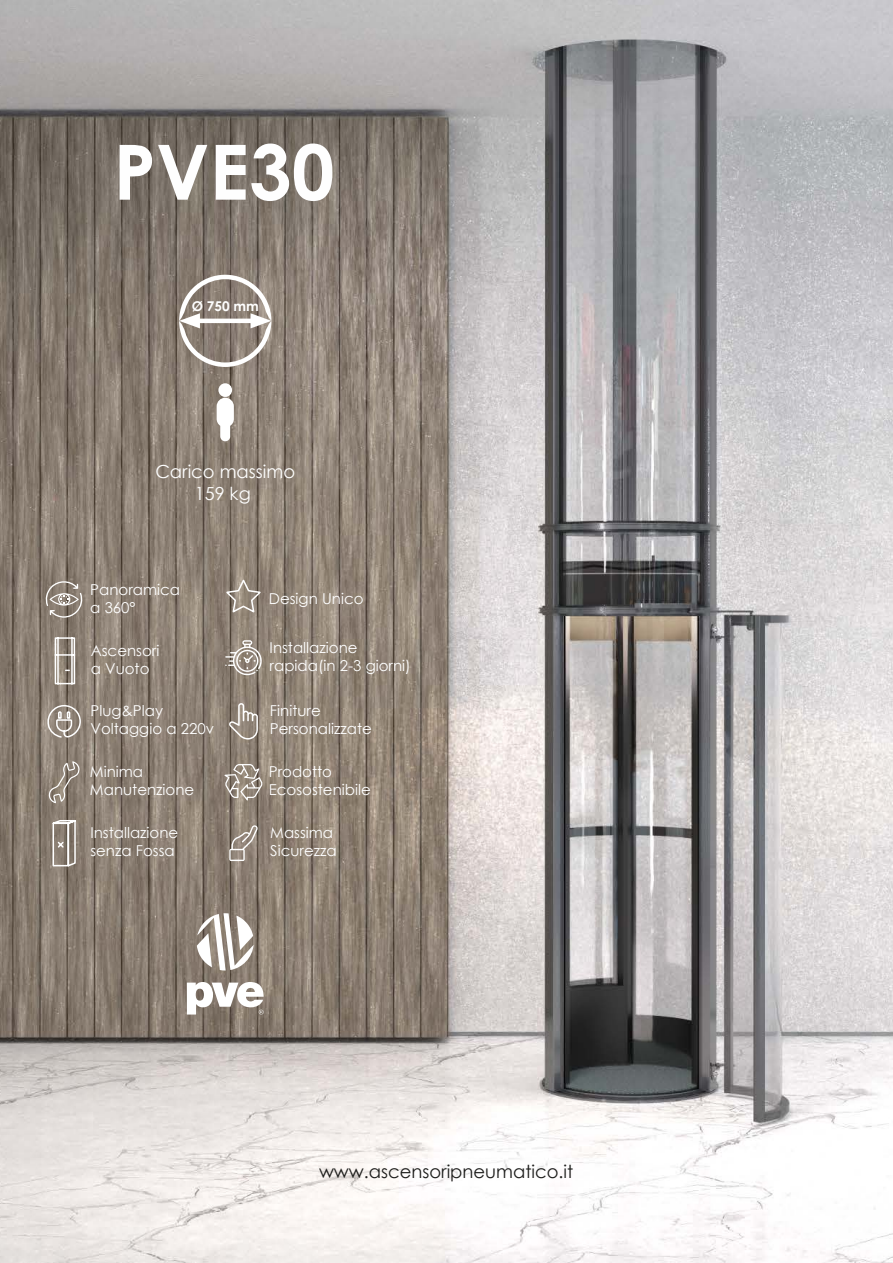
<style>
.page{position:relative;width:893px;height:1263px;background:#fff}
.page>*{position:absolute;margin:0;border:0;box-sizing:border-box;transform-origin:0 0}
.t1{font:700 76.2px "Century Gothic";color:#fefefe}
.t2{font:18px "Century Gothic";color:#1d1d1b}
.t3{font:18px/21.6px "Century Gothic";color:#fff;text-align:center}
.t4{font:15px/18px "Century Gothic";color:#fff}
.t5{font:700 13.5px "Century Gothic";color:#fff}
</style>
<div class="page">
<img style="left:0;top:0;width:893px;height:1263px">
<svg style="left:179px;top:275px;width:92px;height:92px"></svg>
<svg style="left:187px;top:982px;width:77px;height:32px"></svg>
<svg style="left:197px;top:913px;width:57px;height:57px"></svg>
<svg style="left:217px;top:398px;width:17px;height:43px"></svg>
<div style="left:218px;top:383px;width:14px;height:14px;background:#fff;border-radius:50%"></div>
<svg style="left:45px;top:818px;width:38px;height:50px;background:#999086"></svg>
<svg style="left:224px;top:578px;width:39px;height:36px"></svg>
<svg style="left:45px;top:704px;width:37px;height:35px"></svg>
<svg style="left:229px;top:703px;width:29px;height:36px"></svg>
<svg style="left:224px;top:764px;width:39px;height:36px"></svg>
<svg style="left:229px;top:825px;width:29px;height:36px"></svg>
<svg style="left:45px;top:579px;width:38px;height:39px"></svg>
<svg style="left:48px;top:761px;width:32px;height:42px"></svg>
<svg style="left:54px;top:636px;width:22px;height:49px"></svg>
<svg style="left:225px;top:640px;width:37px;height:35px"></svg>
<h1 class="t1" style="left:113px;top:114px;width:223px">PVE30</h1>
<p class="t5" style="left:192px;top:296px;width:68px">Ø 750 mm</p>
<p class="t3" style="left:155px;top:460px;width:141px">Carico massimo<br>159 kg</p>
<p class="t4" style="left:90px;top:580px;width:91px">Panoramica a 360°</p>
<p class="t4" style="left:269px;top:589px;width:96px">Design Unico</p>
<p class="t4" style="left:270px;top:638px;width:143px">Installazione rapida(in 2-3 giorni)</p>
<p class="t4" style="left:270px;top:702px;width:104px">Finiture<br>Personalizzate</p>
<p class="t4" style="left:269px;top:763px;width:103px">Prodotto<br>Ecosostenibile</p>
<p class="t4" style="left:90px;top:824px;width:90px">Installazione senza Fossa</p>
<p class="t4" style="left:270px;top:824px;width:68px">Massima<br>Sicurezza</p>
<p class="t4" style="left:91px;top:641px;width:70px">Ascensori a Vuoto</p>
<p class="t4" style="left:91px;top:702px;width:125px">Plug&amp;Play<br>Voltaggio a 220v</p>
<p class="t4" style="left:90px;top:763px;width:106px">Minima<br>Manutenzione</p>
<p class="t2" style="left:319px;top:1159px;width:256px">www.ascensoripneumatico.it</p>
</div>
